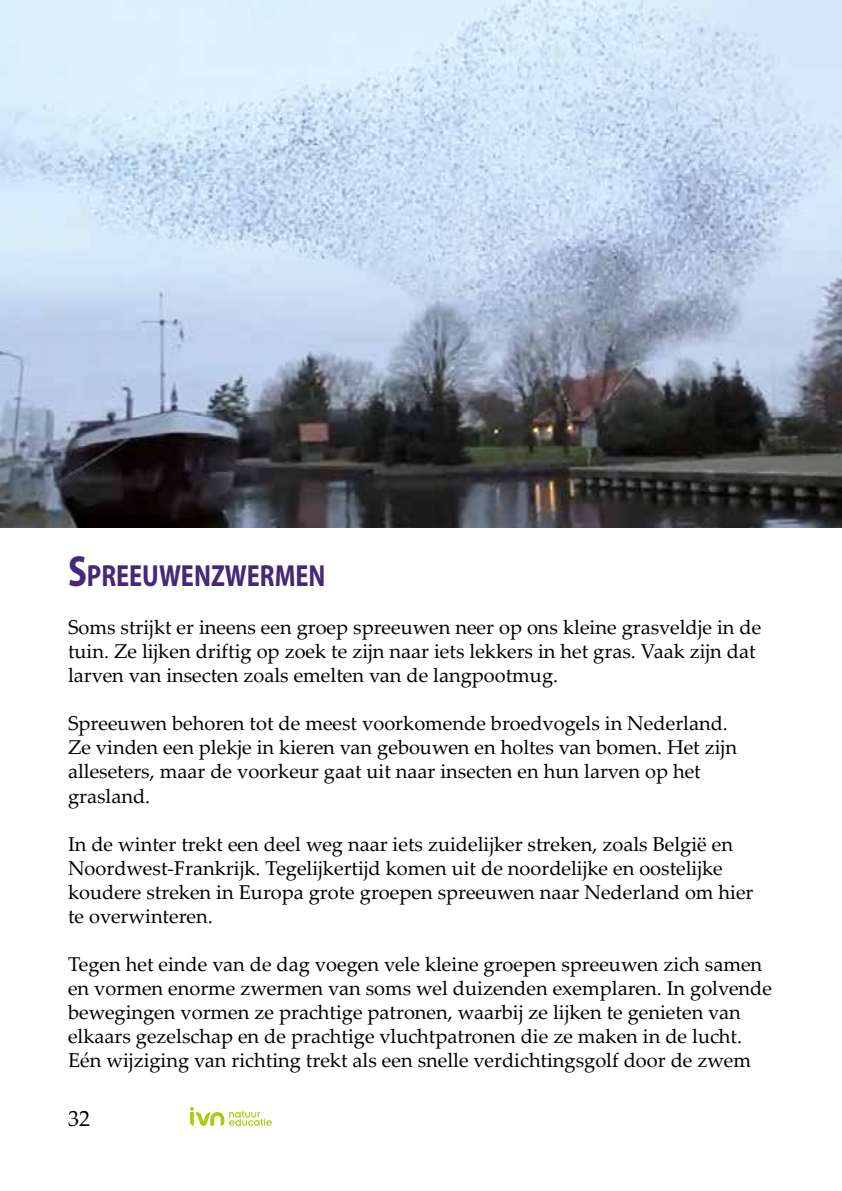
<style>
.page{position:relative;width:842px;height:1191px;background:#fff}
.page>*{position:absolute;margin:0;border:0;box-sizing:border-box;transform-origin:0 0}
.t1{font:700 semi-condensed 30.6px "Myriad Pro";color:#462778;scale:.87 1}
.t2{font:22px "Palatino Linotype";color:#000}
.t3{font:20px/24px "Palatino Linotype";color:#000}
.s1{font-size:43.8px}
</style>
<div class="page">
<svg style="left:190px;top:1106px;width:82px;height:19px"></svg>
<img style="left:0;top:0;width:842px;height:527px">
<h1 class="t1" style="left:68px;top:559px;width:297px"><span class="s1">S</span>PREEUWENZWERMEN</h1>
<p class="t3" style="left:68px;top:615px;width:695px">Soms strijkt er ineens een groep spreeuwen neer op ons kleine grasveldje in de tuin. Ze lijken driftig op zoek te zijn naar iets lekkers in het gras. Vaak zijn dat larven van insecten zoals emelten van de langpootmug.</p>
<p class="t3" style="left:68px;top:711px;width:670px">Spreeuwen behoren tot de meest voorkomende broedvogels in Nederland.<br>Ze vinden een plekje in kieren van gebouwen en holtes van bomen. Het zijn alleseters, maar de voorkeur gaat uit naar insecten en hun larven op het grasland.</p>
<p class="t3" style="left:68px;top:831px;width:687px">In de winter trekt een deel weg naar iets zuidelijker streken, zoals België en Noordwest-Frankrijk. Tegelijkertijd komen uit de noordelijke en oostelijke koudere streken in Europa grote groepen spreeuwen naar Nederland om hier te overwinteren.</p>
<p class="t3" style="left:68px;top:951px;width:705px">Tegen het einde van de dag voegen vele kleine groepen spreeuwen zich samen en vormen enorme zwermen van soms wel duizenden exemplaren. In golvende bewegingen vormen ze prachtige patronen, waarbij ze lijken te genieten van elkaars gezelschap en de prachtige vluchtpatronen die ze maken in de lucht.<br>Eén wijziging van richting trekt als een snelle verdichtingsgolf door de zwem</p>
<p class="t2" style="left:68px;top:1102px;width:23px">32</p>
</div>
